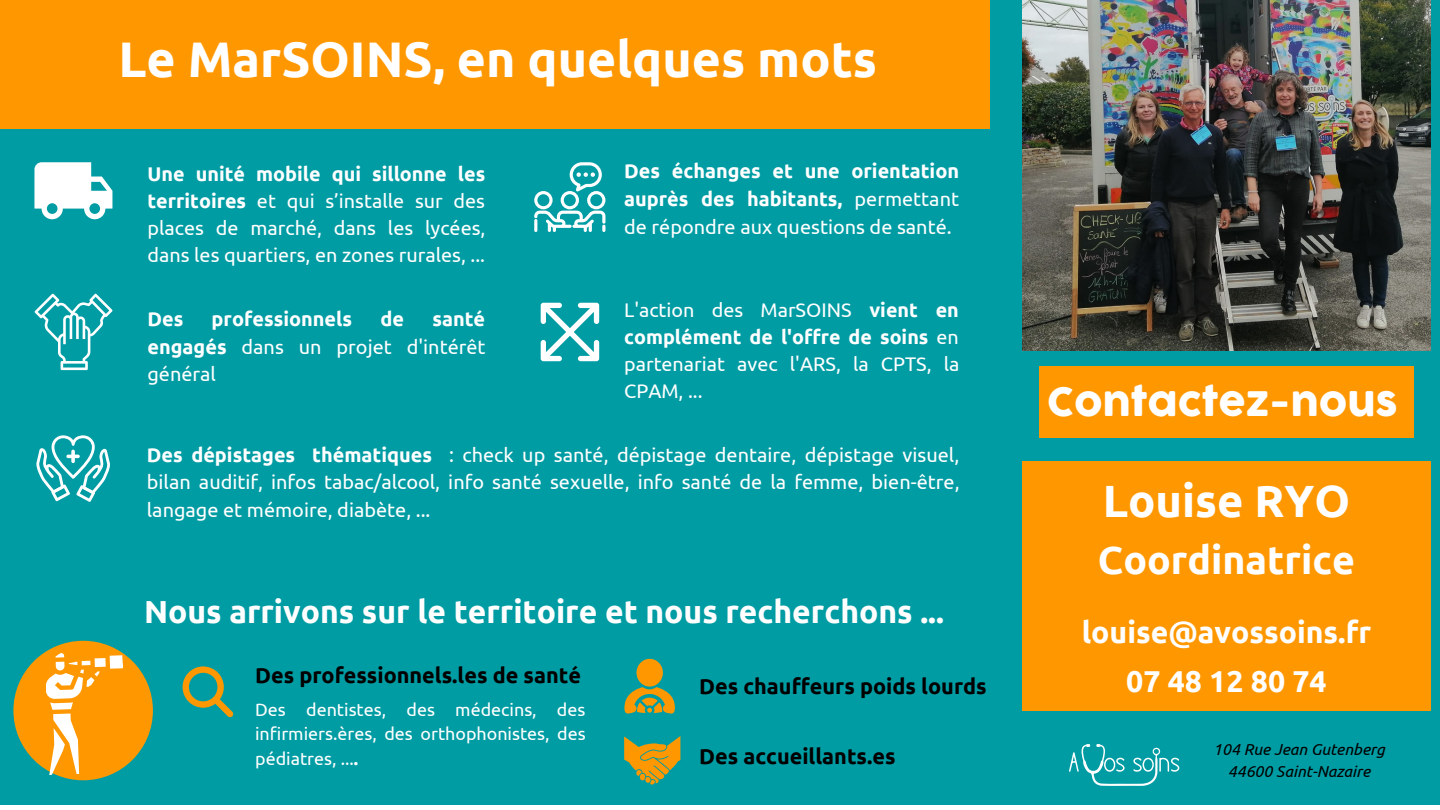
<style>
.page{position:relative;width:1440px;height:810px;background:#fff}
.page>*{position:absolute;margin:0;border:0;box-sizing:border-box;transform-origin:0 0}
.t1{font:700 50px "Ubuntu";color:#fff}
.t2{font:700 45.2px "Ubuntu";color:#fff}
.t3{font:700 39.2px "Ubuntu";color:#fff}
.t4{font:38.9px "COCOGOOSE";color:#fff}
.t5{font:700 31.9px "Ubuntu";color:#fff}
.t6{font:700 30.2px/49px "Ubuntu";color:#fff;text-align:center}
.t7{font:700 21.6px "Ubuntu";color:#000}
.t8{font:19.9px/27.8px "Ubuntu";color:#fff;text-align:justify}
.t9{font:700 19.9px/27.8px "Ubuntu";color:#fff;text-align:justify}
.t10{font:19.8px/27px "Ubuntu";color:#fff;text-align:justify}
.t11{font:19.7px/27px "Ubuntu";color:#fff;text-align:justify}
.t12{font:17.9px/24.8px "Ubuntu";color:#fff;text-align:justify}
.t13{font:italic 15.9px/21.8px "Ubuntu";color:#000;text-align:center}
.s1{font-weight:700}
.s2{font-weight:400}
</style>
<div class="page">
<div style="left:0;top:0;width:1440px;height:805px;background:#009ca4"></div>
<svg style="left:34px;top:162px;width:78px;height:57px"></svg>
<svg style="left:541px;top:303px;width:58px;height:58px"></svg>
<svg style="left:35px;top:294px;width:77px;height:76px"></svg>
<svg style="left:36px;top:435px;width:74px;height:67px"></svg>
<svg style="left:534px;top:162px;width:71px;height:70px"></svg>
<div style="left:13px;top:641px;width:140px;height:139px;background:#ff9800;border-radius:50%"></div>
<svg style="left:45px;top:651px;width:82px;height:124px"></svg>
<svg style="left:1069px;top:744px;width:111px;height:42px"></svg>
<svg style="left:183px;top:666px;width:51px;height:51px"></svg>
<div style="left:637px;top:659px;width:26px;height:28px;background:#ff9800;border-radius:50%"></div>
<svg style="left:624px;top:687px;width:51px;height:27px"></svg>
<svg style="left:624px;top:736px;width:56px;height:49px"></svg>
<div style="left:0;top:0;width:990px;height:129px;background:#ff9800"></div>
<div style="left:1039px;top:366px;width:374px;height:72px;background:#ff9800"></div>
<div style="left:1022px;top:462px;width:409px;height:249px;background:#ff9800"></div>
<img style="left:1022px;top:0;width:409px;height:350px">
<h1 class="t1" style="left:118px;top:31px;width:760px">Le MarSOINS, en quelques mots</h1>
<p class="t10" style="left:147px;top:160px;width:340px"><span class="s1">Une unité mobile qui sillonne les territoires</span> et qui s’installe sur des places de marché, dans les lycées, dans les quartiers, en zones rurales, ...</p>
<p class="t8" style="left:147px;top:305px;width:340px;text-indent:285px"><span class="s1">santé engagés</span> dans un projet d'intérêt général</p>
<p class="t9" style="left:147px;top:305px;width:37px">Des</p>
<p class="t9" style="left:212px;top:305px;width:142px">professionnels</p>
<p class="t9" style="left:380px;top:305px;width:25px">de</p>
<p class="t9" style="left:624px;top:157px;width:337px">Des échanges et une orientation auprès des habitants, <span class="s2">permettant de répondre aux questions de santé.</span></p>
<p class="t11" style="left:624px;top:296px;width:337px">L'action des MarSOINS <span class="s1">vient en complément de l'offre de soins</span> en partenariat avec l'ARS, la CPTS, la CPAM, ...</p>
<p class="t8" style="left:147px;top:440px;width:814px"><span class="s1">Des dépistages thématiques</span> : check up santé, dépistage dentaire, dépistage visuel, bilan auditif, infos tabac/alcool, info santé sexuelle, info santé de la femme, bien-être, langage et mémoire, diabète, ...</p>
<h3 class="t5" style="left:144px;top:593px;width:801px">Nous arrivons sur le territoire et nous recherchons ...</h3>
<p class="t7" style="left:255px;top:663px;width:327px">Des professionnels.les de santé</p>
<p class="t12" style="left:255px;top:697px;width:332px">Des dentistes, des médecins, des infirmiers.ères, des orthophonistes, des pédiatres, ...<span class="s1">.</span></p>
<p class="t7" style="left:699px;top:674px;width:289px">Des chauffeurs poids lourds</p>
<p class="t7" style="left:699px;top:744px;width:198px">Des accueillants.es</p>
<h3 class="t4" style="left:1047px;top:375px;width:353px">CONTACTEZ-NOUS</h3>
<h2 class="t2" style="left:1103px;top:475px;width:249px">Louise RYO</h2>
<h3 class="t3" style="left:1098px;top:537px;width:259px">Coordinatrice</h3>
<h3 class="t6" style="left:1082px;top:607px;width:291px">louise@avossoins.fr<br>07 48 12 80 74</h3>
<p class="t13" style="left:1213px;top:738px;width:173px">104 Rue Jean Gutenberg<br>44600 Saint-Nazaire</p>
</div>
